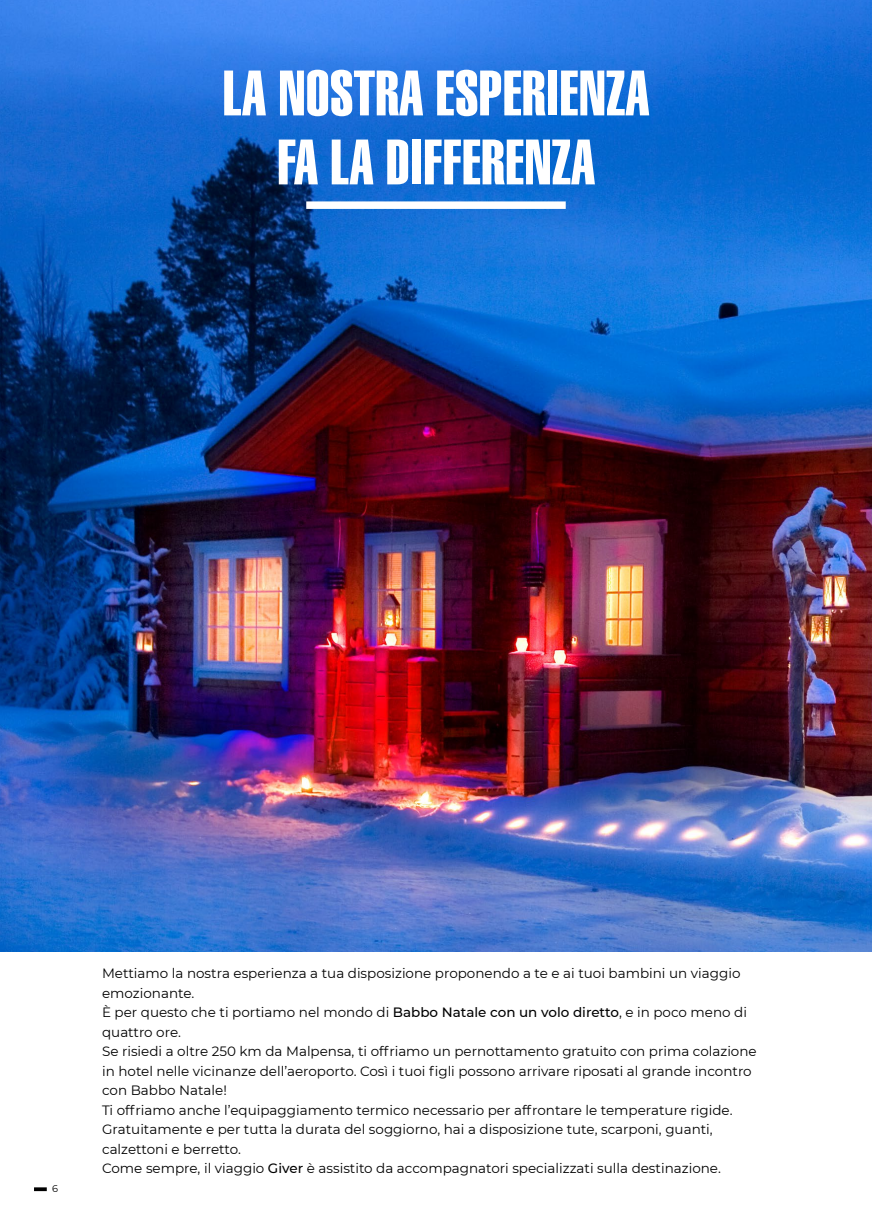
<style>
.page{position:relative;width:872px;height:1212px;background:#fff}
.page>*{position:absolute;margin:0;border:0;box-sizing:border-box;transform-origin:0 0}
.t1{font:63px/69px "Helvetica LT Std Extra Comp";letter-spacing:.01em;color:#fff;text-align:center}
.t2{font:13.5px/19.5px "Montserrat";color:#000}
.t3{font:9.75px "Montserrat";color:#000}
.s1{font-weight:500}
</style>
<div class="page">
<img style="left:0;top:0;width:872px;height:952px">
<div style="left:306px;top:201px;width:260px;height:8px;background:#fff"></div>
<svg style="left:34px;top:1187px;width:13px;height:4px"></svg>
<h1 class="t1" style="left:223px;top:59px;width:427px">LA NOSTRA ESPERIENZA<br>FA LA DIFFERENZA</h1>
<p class="t3" style="left:52px;top:1182px;width:7px">6</p>
<p class="t2" style="left:102px;top:963px;width:656px">Mettiamo la nostra esperienza a tua disposizione proponendo a te e ai tuoi bambini un viaggio emozionante.<br>È per questo che ti portiamo nel mondo di <span class="s1">Babbo Natale con un volo diretto</span>, e in poco meno di quattro ore.<br>Se risiedi a oltre 250 km da Malpensa, ti offriamo un pernottamento gratuito con prima colazione in hotel nelle vicinanze dell’aeroporto. Così i tuoi figli possono arrivare riposati al grande incontro con Babbo Natale!<br>Ti offriamo anche l’equipaggiamento termico necessario per affrontare le temperature rigide.<br>Gratuitamente e per tutta la durata del soggiorno, hai a disposizione tute, scarponi, guanti, calzettoni e berretto.<br>Come sempre, il viaggio <span class="s1">Giver</span> è assistito da accompagnatori specializzati sulla destinazione.</p>
</div>
